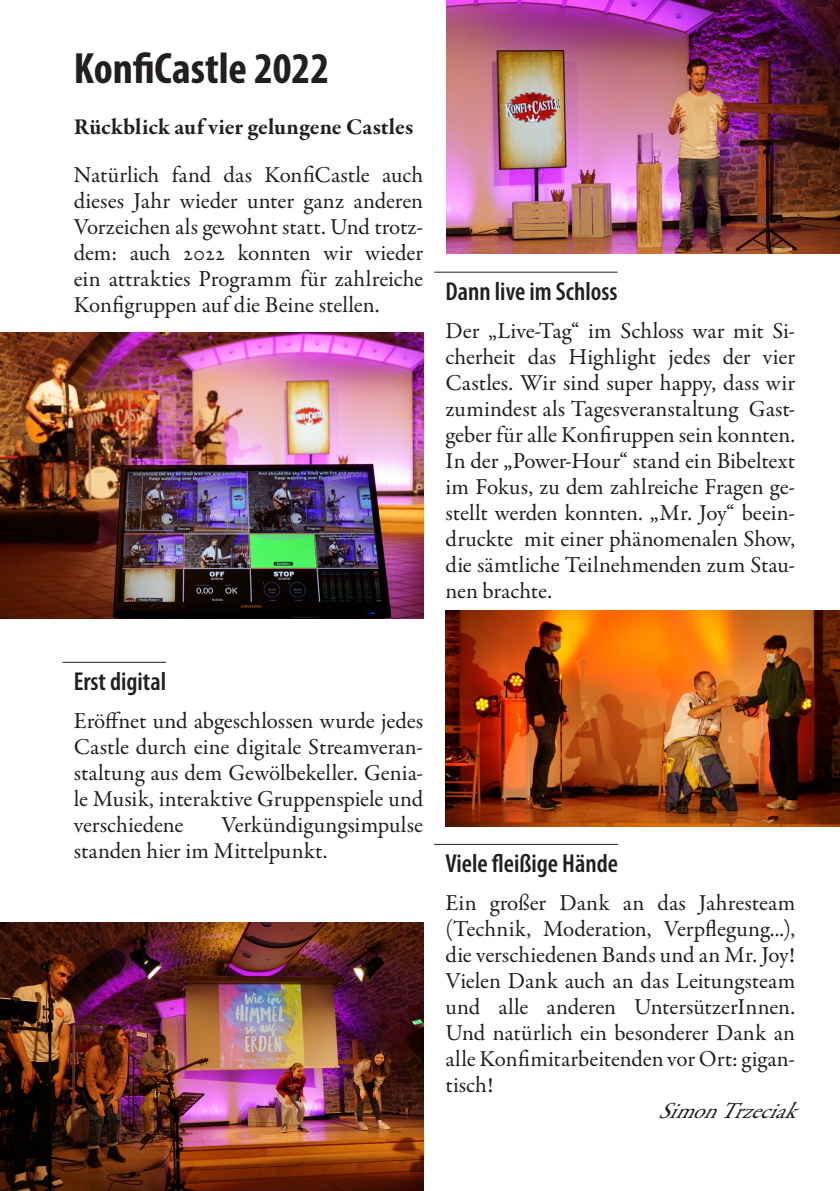
<style>
.page{position:relative;width:840px;height:1191px;background:#fff}
.page>*{position:absolute;margin:0;border:0;box-sizing:border-box;transform-origin:0 0}
.t1{font:700 condensed 44px "Myriad Pro";color:#231f20}
.t2{font:600 condensed 26px "Myriad Pro";color:#231f20}
.t3{font:23px/26px "Garamond Premr Pro";letter-spacing:-.005em;color:#231f20;text-align:justify}
.t4{font:700 23px "Garamond Premr Pro";color:#231f20}
.t5{font:italic 23px "Garamond Premr Pro";color:#231f20}
</style>
<div class="page">
<img style="left:0;top:333px;width:423px;height:285px">
<img style="left:0;top:922px;width:423px;height:269px">
<hr style="left:62px;top:662px;width:104px;height:1px;background:#231f20">
<hr style="left:434px;top:272px;width:183px;height:1px;background:#231f20">
<hr style="left:434px;top:844px;width:183px;height:1px;background:#231f20">
<img style="left:446px;top:0;width:393px;height:253px">
<img style="left:445px;top:611px;width:394px;height:215px">
<h1 class="t1" style="left:74px;top:40px;width:257px">KonfiCastle 2022</h1>
<p class="t4" style="left:74px;top:112px;width:341px">Rückblick auf vier gelungene Castles</p>
<p class="t3" style="left:74px;top:162px;width:351px">Natürlich fand das KonfiCastle auch dieses Jahr wieder unter ganz anderen Vorzeichen als gewohnt statt. Und trotz&shy;dem: auch 2022 konnten wir wieder ein attrakties Programm für zahlreiche Konfigruppen auf die Beine stellen.</p>
<p class="t2" style="left:445px;top:275px;width:173px">Dann live im Schloss</p>
<p class="t3" style="left:445px;top:318px;width:351px">Der „Live-Tag“ im Schloss war mit Si&shy;cherheit das Highlight jedes der vier Castles. Wir sind super happy, dass wir zumindest als Tagesveranstaltung Gast&shy;geber für alle Konfiruppen sein konnten.<br>In der „Power-Hour“ stand ein Bibeltext im Fokus, zu dem zahlreiche Fragen ge&shy;stellt werden konnten. „Mr. Joy“ beein&shy;druckte mit einer phänomenalen Show, die sämtliche Teilnehmenden zum Stau&shy;nen brachte.</p>
<p class="t2" style="left:74px;top:665px;width:94px">Erst digital</p>
<p class="t3" style="left:74px;top:708px;width:351px">Eröffnet und abgeschlossen wurde jedes Castle durch eine digitale Streamveran&shy;staltung aus dem Gewölbekeller. Genia&shy;le Musik, interaktive Gruppenspiele und verschiedene</p>
<p class="t3" style="left:74px;top:812px;width:351px;text-indent:147px">Verkündigungsimpulse standen hier im Mittelpunkt.</p>
<p class="t2" style="left:445px;top:847px;width:174px">Viele fleißige Hände</p>
<p class="t3" style="left:445px;top:890px;width:351px">Ein großer Dank an das Jahresteam (Technik, Moderation, Verpflegung...), die verschiedenen Bands und an Mr. Joy!<br>Vielen Dank auch an das Leitungsteam und alle anderen UntersützerInnen.<br>Und natürlich ein besonderer Dank an alle Konfimitarbeitenden vor Ort: gigan&shy;tisch!</p>
<p class="t5" style="left:658px;top:1097px;width:154px">SimonTrzeciak</p>
</div>
